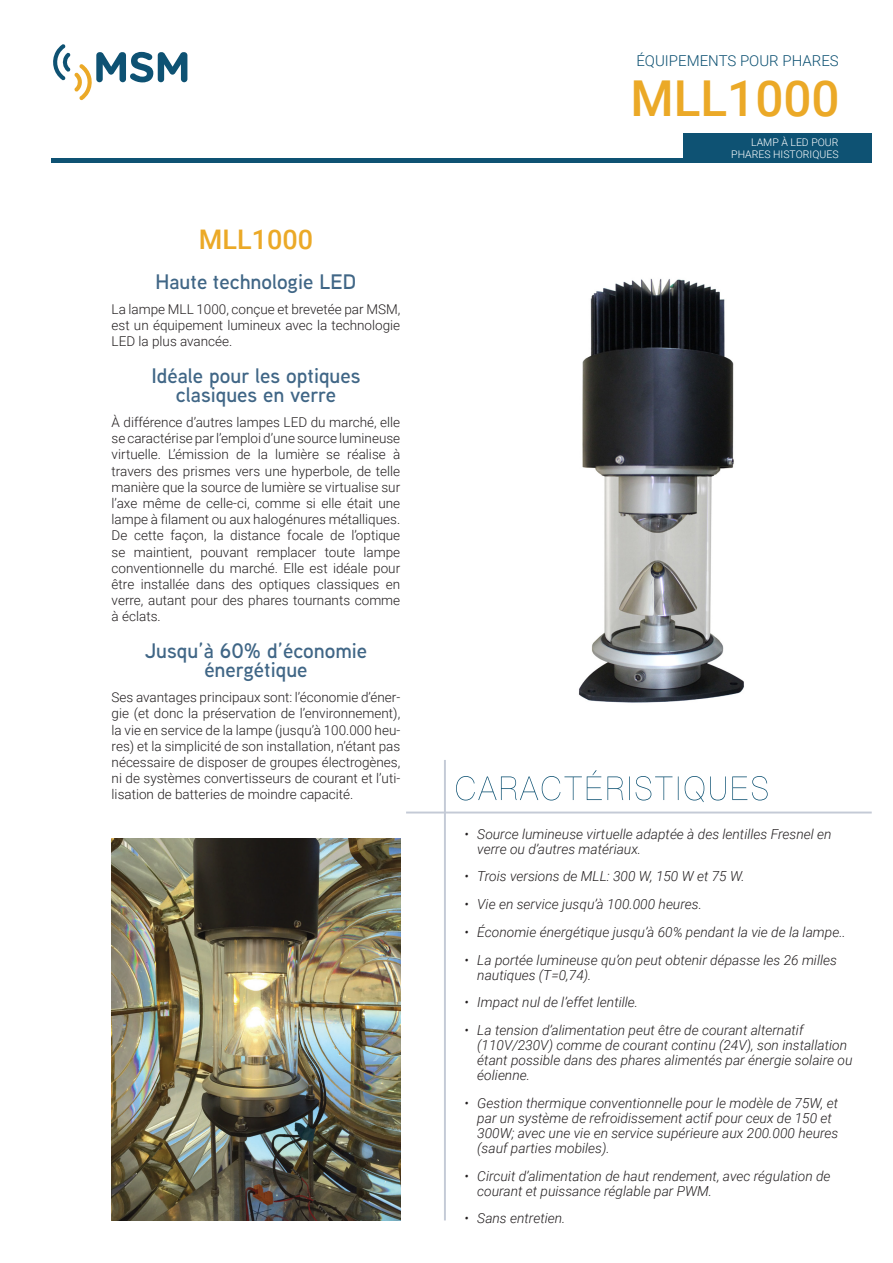
<style>
.page{position:relative;width:893px;height:1263px;background:#fff}
.page>*{position:absolute;margin:0;border:0;box-sizing:border-box;transform-origin:0 0}
.t1{font:500 49.5px "Roboto";color:#eba927}
.t2{font:500 27px "Roboto";color:#eba927}
.t3{font:600 21px/19.5px "Aaux Next";color:#406686;text-align:center}
.t4{font:300 15px "Roboto";color:#0e5273}
.t5{font:italic 300 13.8px/15px "Roboto";color:#231f20}
.PORTADA_parrafo_izqu{font:300 13.5px/16.2px "Roboto";color:#231f20;text-align:justify}
.t6{font:300 10.5px "Roboto";color:#fff}
</style>
<div class="page">
<div style="left:683px;top:133px;width:189px;height:26px;background:#0e5273"></div>
<svg style="left:53px;top:44px;width:134px;height:56px"></svg>
<div style="left:51px;top:158px;width:821px;height:5px;background:#0e5273"></div>
<hr style="left:444px;top:760px;width:2px;height:460px;background:#c4cad6">
<hr style="left:406px;top:811px;width:466px;height:2px;background:#c4cad6">
<svg style="left:456px;top:770px;width:312px;height:32px"></svg>
<img style="left:578px;top:278px;width:166px;height:425px">
<img style="left:112px;top:839px;width:288px;height:381px">
<p class="t2" style="left:199px;top:220px;width:116px">MLL1000</p>
<p class="t3" style="left:156px;top:272px;width:202px">Haute technologie LED</p>
<p class="PORTADA_parrafo_izqu" style="left:112px;top:300px;width:290px">La lampe MLL 1000, conçue et brevetée par MSM, est un équipement lumineux avec la technologie LED la plus avancée.</p>
<p class="t3" style="left:151px;top:365px;width:211px">Idéale pour les optiques clasiques en verre</p>
<p class="PORTADA_parrafo_izqu" style="left:112px;top:414px;width:290px">À différence d’autres lampes LED du marché, elle se caractérise par l’emploi d’une source lumineuse virtuelle. L’émission de la lumière se réalise à travers des prismes vers une hyperbole, de telle manière que la source de lumière se virtualise sur l’axe même de celle-ci, comme si elle était une lampe à filament ou aux halogénures métalliques.<br>De cette façon, la distance focale de l’optique se maintient, pouvant remplacer toute lampe conventionnelle du marché. Elle est idéale pour être installée dans des optiques classiques en verre, autant pour des phares tournants comme à éclats.</p>
<p class="t3" style="left:145px;top:640px;width:224px">Jusqu’à 60% d’économie énergétique</p>
<p class="PORTADA_parrafo_izqu" style="left:112px;top:689px;width:290px">Ses avantages principaux sont: l’économie d’éner&shy;gie (et donc la préservation de l’environnement), la vie en service de la lampe (jusqu’à 100.000 heu&shy;res) et la simplicité de son installation, n’étant pas nécessaire de disposer de groupes électrogènes, ni de systèmes convertisseurs de courant et l’uti&shy;lisation de batteries de moindre capacité.</p>
<p class="t4" style="left:636px;top:50px;width:204px">ÉQUIPEMENTS POUR PHARES</p>
<p class="t1" style="left:630px;top:64px;width:211px">MLL1000</p>
<p class="t6" style="left:751px;top:135px;width:89px">LAMP À LED POUR</p>
<p class="t6" style="left:731px;top:147px;width:109px">PHARES HISTORIQUES</p>
<p class="t5" style="left:477px;top:826px;width:356px;text-indent:-13px">• Source lumineuse virtuelle adaptée à des lentilles Fresnel en verre ou d’autres matériaux.</p>
<p class="t5" style="left:465px;top:868px;width:282px">• Trois versions de MLL: 300 W, 150 W et 75 W.</p>
<p class="t5" style="left:465px;top:896px;width:239px">• Vie en service jusqu’à 100.000 heures.</p>
<p class="t5" style="left:465px;top:924px;width:383px">• Économie énergétique jusqu’à 60% pendant la vie de la lampe..</p>
<p class="t5" style="left:477px;top:952px;width:361px;text-indent:-13px">• La portée lumineuse qu’on peut obtenir dépasse les 26 milles nautiques (T=0,74).</p>
<p class="t5" style="left:465px;top:994px;width:175px">• Impact nul de l’effet lentille.</p>
<p class="t5" style="left:477px;top:1022px;width:377px;text-indent:-13px">• La tension d’alimentation peut être de courant alternatif (110V/230V) comme de courant continu (24V), son installation étant possible dans des phares alimentés par énergie solaire ou éolienne.</p>
<p class="t5" style="left:477px;top:1095px;width:363px;text-indent:-13px">• Gestion thermique conventionnelle pour le modèle de 75W, et par un système de refroidissement actif pour ceux de 150 et 300W; avec une vie en service supérieure aux 200.000 heures (sauf parties mobiles).</p>
<p class="t5" style="left:477px;top:1168px;width:355px;text-indent:-13px">• Circuit d’alimentation de haut rendement, avec régulation de courant et puissance réglable par PWM.</p>
<p class="t5" style="left:465px;top:1210px;width:102px">• Sans entretien.</p>
</div>
